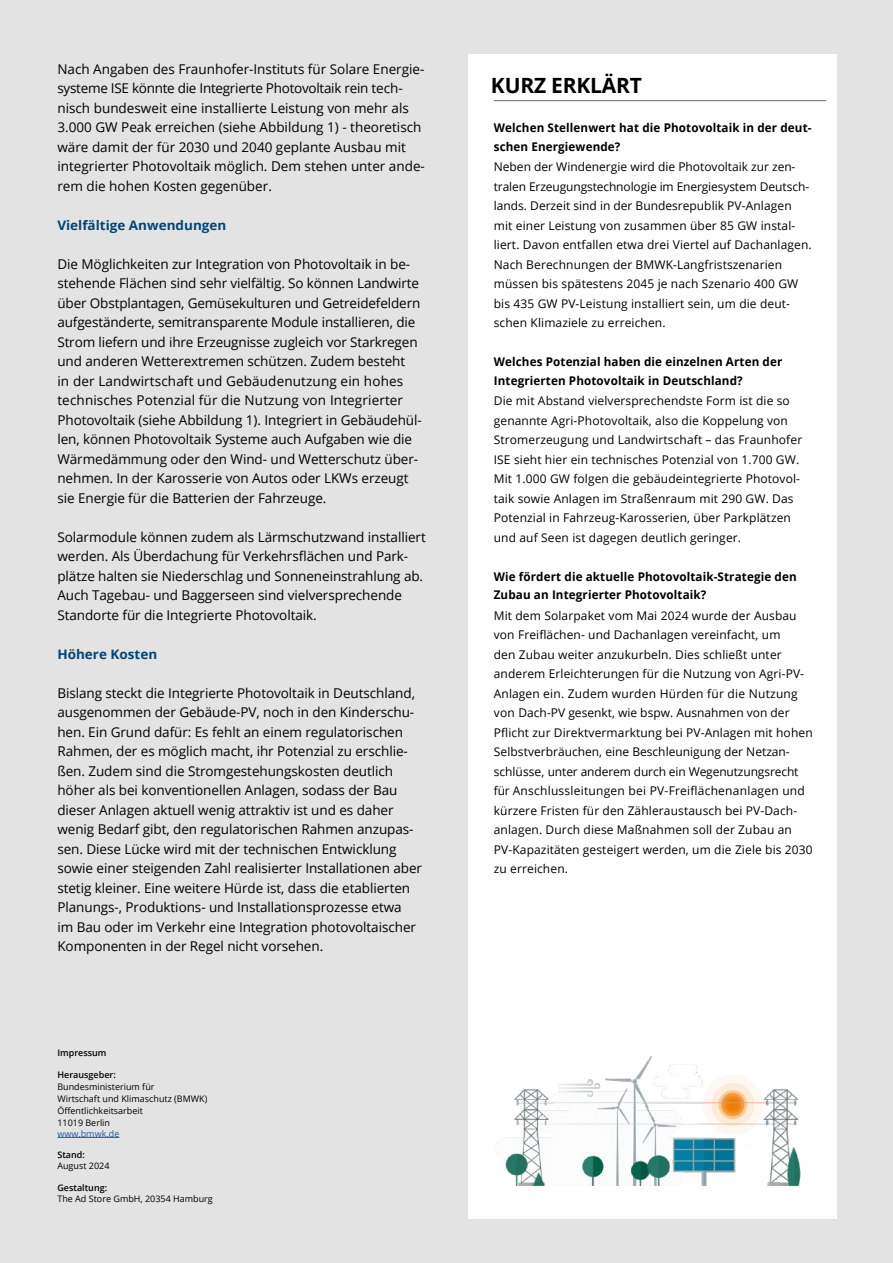
<style>
.page{position:relative;width:893px;height:1263px;background:#e3e3e3}
.page>*{position:absolute;margin:0;border:0;box-sizing:border-box;transform-origin:0 0}
.H3_HL_Infokasten{font:700 21px "Open Sans";letter-spacing:-.01em;color:#000}
.P_Copy_OpenSans_Reg_9pt{font:13.5px/19.5px "Open Sans";letter-spacing:-.005em;color:#000}
.H2_OpenSans_Bold_9pt{font:700 13.05px "Open Sans";color:#004577}
.P_Infokasten_Copy_OpenSans_Reg_8pt{font:12px/19.5px "Open Sans";letter-spacing:.01em;color:#000}
.H4_HL_Infokasten_Copy_OpenSans_Reg_8pt{font:700 12px/18.8px "Open Sans";letter-spacing:.01em;color:#000}
.P_Impressum_OpenSans_Reg_6pt{font:9px/12px "Open Sans";color:#000}
.P_Impressum_OpenSans_Semibold_6pt{font:600 9px "Open Sans";color:#000}
.P_Copy_OpenSans_Reg_9pt-2{font:9px "Open Sans";color:#275b9b}
</style>
<div class="page">
<div style="left:468px;top:54px;width:369px;height:1164px;background:#fff"></div>
<img style="left:495px;top:1056px;width:306px;height:129px">
<hr style="left:494px;top:100px;width:332px;height:1px;background:#706f6f">
<hr style="left:57px;top:1137px;width:62px;height:1px;background:#275b9b">
<p class="P_Copy_OpenSans_Reg_9pt" style="left:57px;top:59px;width:369px">Nach Angaben des Fraunhofer-Instituts für Solare Energie&shy;systeme ISE könnte die Integrierte Photovoltaik rein tech&shy;nisch bundesweit eine installierte Leistung von mehr als 3.000 GW Peak erreichen (siehe Abbildung 1) - theoretisch wäre damit der für 2030 und 2040 geplante Ausbau mit integrierter Photovoltaik möglich. Dem stehen unter ande&shy;rem die hohen Kosten gegenüber.</p>
<h2 class="H2_OpenSans_Bold_9pt" style="left:57px;top:216px;width:170px">Vielfältige Anwendungen</h2>
<p class="P_Copy_OpenSans_Reg_9pt" style="left:57px;top:254px;width:366px">Die Möglichkeiten zur Integration von Photovoltaik in be&shy;stehende Flächen sind sehr vielfältig. So können Landwirte über Obstplantagen, Gemüsekulturen und Getreidefeldern aufgeständerte, semitransparente Module installieren, die Strom liefern und ihre Erzeugnisse zugleich vor Starkregen und anderen Wetterextremen schützen. Zudem besteht<br>in der Landwirtschaft und Gebäudenutzung ein hohes technisches Potenzial für die Nutzung von Integrierter Photovoltaik (siehe Abbildung 1). Integriert in Gebäudehül&shy;len, können Photovoltaik Systeme auch Aufgaben wie die Wärmedämmung oder den Wind- und Wetterschutz über&shy;nehmen. In der Karosserie von Autos oder LKWs erzeugt sie Energie für die Batterien der Fahrzeuge.</p>
<p class="P_Copy_OpenSans_Reg_9pt" style="left:57px;top:527px;width:370px">Solarmodule können zudem als Lärmschutzwand installiert werden. Als Überdachung für Verkehrsflächen und Park&shy;plätze halten sie Niederschlag und Sonneneinstrahlung ab.<br>Auch Tagebau- und Baggerseen sind vielversprechende Standorte für die Integrierte Photovoltaik.</p>
<h2 class="H2_OpenSans_Bold_9pt" style="left:57px;top:645px;width:101px">Höhere Kosten</h2>
<p class="P_Copy_OpenSans_Reg_9pt" style="left:57px;top:683px;width:366px">Bislang steckt die Integrierte Photovoltaik in Deutschland, ausgenommen der Gebäude-PV, noch in den Kinderschu&shy;hen. Ein Grund dafür: Es fehlt an einem regulatorischen Rahmen, der es möglich macht, ihr Potenzial zu erschlie&shy;ßen. Zudem sind die Stromgestehungskosten deutlich höher als bei konventionellen Anlagen, sodass der Bau dieser Anlagen aktuell wenig attraktiv ist und es daher wenig Bedarf gibt, den regulatorischen Rahmen anzupas&shy;sen. Diese Lücke wird mit der technischen Entwicklung sowie einer steigenden Zahl realisierter Installationen aber stetig kleiner. Eine weitere Hürde ist, dass die etablierten Planungs-, Produktions- und Installationsprozesse etwa<br>im Bau oder im Verkehr eine Integration photovoltaischer Komponenten in der Regel nicht vorsehen.</p>
<p class="P_Impressum_OpenSans_Semibold_6pt" style="left:57px;top:1047px;width:51px">Impressum</p>
<p class="P_Impressum_OpenSans_Semibold_6pt" style="left:57px;top:1068px;width:60px">Herausgeber:</p>
<p class="P_Impressum_OpenSans_Reg_6pt" style="left:57px;top:1080px;width:152px">Bundesministerium für<br>Wirtschaft und Klimaschutz (BMWK)</p>
<p class="P_Impressum_OpenSans_Reg_6pt" style="left:57px;top:1104px;width:87px">Öffentlichkeitsarbeit</p>
<p class="P_Impressum_OpenSans_Reg_6pt" style="left:57px;top:1116px;width:54px">11019 Berlin</p>
<p class="P_Copy_OpenSans_Reg_9pt-2" style="left:57px;top:1127px;width:63px">www.bmwk.de</p>
<p class="P_Impressum_OpenSans_Semibold_6pt" style="left:57px;top:1149px;width:29px">Stand:</p>
<p class="P_Impressum_OpenSans_Reg_6pt" style="left:57px;top:1159px;width:54px">August 2024</p>
<p class="P_Impressum_OpenSans_Semibold_6pt" style="left:57px;top:1181px;width:51px">Gestaltung:</p>
<p class="P_Impressum_OpenSans_Reg_6pt" style="left:57px;top:1192px;width:157px">The Ad Store GmbH, 20354 Hamburg</p>
<h3 class="H3_HL_Infokasten" style="left:491px;top:71px;width:152px">KURZ ERKLÄRT</h3>
<h4 class="H4_HL_Infokasten_Copy_OpenSans_Reg_8pt" style="left:494px;top:118px;width:319px">Welchen Stellenwert hat die Photovoltaik in der deut&shy;schen Energiewende?</h4>
<p class="P_Infokasten_Copy_OpenSans_Reg_8pt" style="left:494px;top:157px;width:320px">Neben der Windenergie wird die Photovoltaik zur zen&shy;tralen Erzeugungstechnologie im Energiesystem Deutsch&shy;lands. Derzeit sind in der Bundesrepublik PV-Anlagen mit einer Leistung von zusammen über 85 GW instal&shy;liert. Davon entfallen etwa drei Viertel auf Dachanlagen.<br>Nach Berechnungen der BMWK-Langfristszenarien müssen bis spätestens 2045 je nach Szenario 400 GW bis 435 GW PV-Leistung installiert sein, um die deut&shy;schen Klimaziele zu erreichen.</p>
<h4 class="H4_HL_Infokasten_Copy_OpenSans_Reg_8pt" style="left:494px;top:352px;width:290px">Welches Potenzial haben die einzelnen Arten der<br>Integrierten Photovoltaik in Deutschland?</h4>
<p class="P_Infokasten_Copy_OpenSans_Reg_8pt" style="left:494px;top:391px;width:310px">Die mit Abstand vielversprechendste Form ist die so genannte Agri-Photovoltaik, also die Koppelung von Stromerzeugung und Landwirtschaft – das Fraunhofer ISE sieht hier ein technisches Potenzial von 1.700 GW.<br>Mit 1.000 GW folgen die gebäudeintegrierte Photovol&shy;taik sowie Anlagen im Straßenraum mit 290 GW. Das Potenzial in Fahrzeug-Karosserien, über Parkplätzen und auf Seen ist dagegen deutlich geringer.</p>
<h4 class="H4_HL_Infokasten_Copy_OpenSans_Reg_8pt" style="left:494px;top:566px;width:304px">Wie fördert die aktuelle Photovoltaik-Strategie den<br>Zubau an Integrierter Photovoltaik?</h4>
<p class="P_Infokasten_Copy_OpenSans_Reg_8pt" style="left:494px;top:605px;width:320px">Mit dem Solarpaket vom Mai 2024 wurde der Ausbau von Freiflächen- und Dachanlagen vereinfacht, um<br>den Zubau weiter anzukurbeln. Dies schließt unter anderem Erleichterungen für die Nutzung von Agri-PV-Anlagen ein. Zudem wurden Hürden für die Nutzung von Dach-PV gesenkt, wie bspw. Ausnahmen von der Pflicht zur Direktvermarktung bei PV-Anlagen mit hohen Selbstverbräuchen, eine Beschleunigung der Netzan&shy;schlüsse, unter anderem durch ein Wegenutzungsrecht für Anschlussleitungen bei PV-Freiflächenanlagen und kürzere Fristen für den Zähleraustausch bei PV-Dach&shy;anlagen. Durch diese Maßnahmen soll der Zubau an PV-Kapazitäten gesteigert werden, um die Ziele bis 2030 zu erreichen.</p>
</div>
